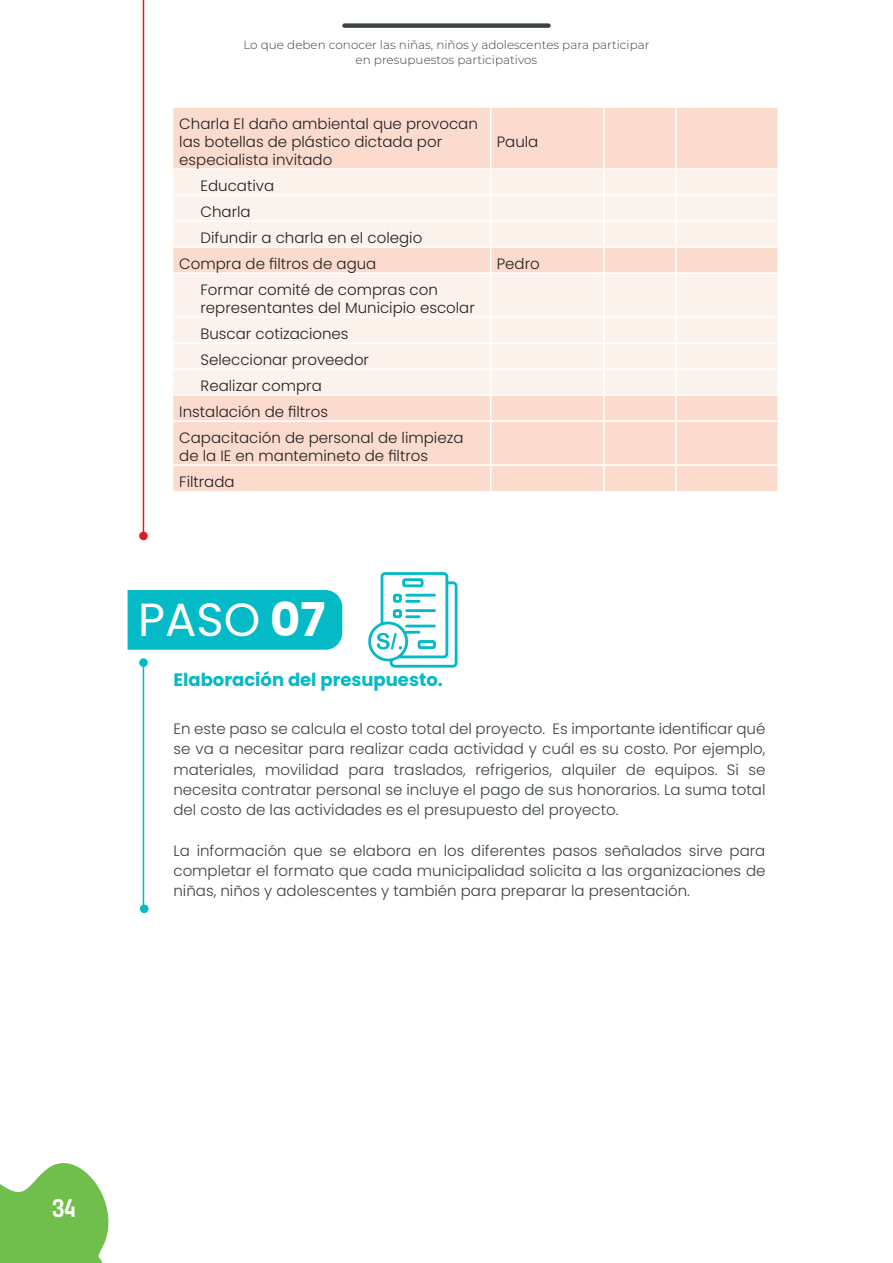
<style>
.page{position:relative;width:893px;height:1263px;background:#fff}
.page>*{position:absolute;margin:0;border:0;box-sizing:border-box;transform-origin:0 0}
.t1{font:46.5px "Poppins";color:#fff}
.t2{font:500 25.5px "Apron Soft Cn";color:#fff}
.t3{font:700 18px "Poppins";color:#03bac6}
.t4{font:300 15px/20.2px "Poppins";color:#3a4246;text-align:justify}
.t5{font:300 15px/18px "Poppins";color:#231f20}
.t6{font:300 12px/14.4px "Montserrat";color:#3a4246;text-align:center}
.s1{font-weight:700}
</style>
<div class="page">
<hr style="left:143px;top:0;width:1px;height:536px;background:#e21a21">
<div style="left:128px;top:590px;width:214px;height:60px;background:#03bac6"></div>
<div style="left:139px;top:658px;width:9px;height:9px;background:#03bac6;border-radius:50%"></div>
<div style="left:140px;top:904px;width:9px;height:9px;background:#03bac6;border-radius:50%"></div>
<div style="left:139px;top:532px;width:9px;height:8px;background:#e21a21;border-radius:50%"></div>
<hr style="left:143px;top:663px;width:1px;height:245px;background:#03bac6">
<svg style="left:368px;top:572px;width:90px;height:96px"></svg>
<div style="left:173px;top:108px;width:604px;height:383px;background:#fbdbcd"></div>
<svg style="left:173px;top:170px;width:604px;height:224px;background:#fbefe8"></svg>
<hr style="left:490px;top:108px;width:1px;height:60px;background:#fff">
<hr style="left:603px;top:108px;width:2px;height:60px;background:#fff">
<hr style="left:675px;top:108px;width:2px;height:60px;background:#fff">
<hr style="left:173px;top:168px;width:318px;height:2px;background:#fff">
<hr style="left:491px;top:168px;width:113px;height:2px;background:#fff">
<hr style="left:604px;top:168px;width:72px;height:2px;background:#fff">
<hr style="left:603px;top:170px;width:2px;height:24px;background:#fff">
<hr style="left:676px;top:168px;width:101px;height:2px;background:#fff">
<hr style="left:675px;top:170px;width:2px;height:24px;background:#fff">
<hr style="left:173px;top:194px;width:318px;height:2px;background:#fff">
<hr style="left:491px;top:194px;width:113px;height:2px;background:#fff">
<hr style="left:604px;top:194px;width:72px;height:2px;background:#fff">
<hr style="left:603px;top:196px;width:2px;height:24px;background:#fff">
<hr style="left:676px;top:194px;width:101px;height:2px;background:#fff">
<hr style="left:675px;top:196px;width:2px;height:24px;background:#fff">
<hr style="left:173px;top:220px;width:318px;height:2px;background:#fff">
<hr style="left:491px;top:220px;width:113px;height:2px;background:#fff">
<hr style="left:604px;top:220px;width:72px;height:2px;background:#fff">
<hr style="left:603px;top:222px;width:2px;height:24px;background:#fff">
<hr style="left:676px;top:220px;width:101px;height:2px;background:#fff">
<hr style="left:675px;top:222px;width:2px;height:24px;background:#fff">
<hr style="left:173px;top:246px;width:318px;height:2px;background:#fff">
<hr style="left:491px;top:246px;width:113px;height:2px;background:#fff">
<svg style="left:490px;top:170px;width:1px;height:102px"></svg>
<hr style="left:604px;top:246px;width:72px;height:2px;background:#fff">
<hr style="left:603px;top:248px;width:2px;height:24px;background:#fff">
<hr style="left:676px;top:246px;width:101px;height:2px;background:#fff">
<hr style="left:675px;top:248px;width:2px;height:24px;background:#fff">
<hr style="left:173px;top:272px;width:318px;height:2px;background:#fff">
<hr style="left:491px;top:272px;width:113px;height:2px;background:#fff">
<hr style="left:490px;top:274px;width:1px;height:42px;background:#fff">
<hr style="left:604px;top:272px;width:72px;height:2px;background:#fff">
<hr style="left:603px;top:274px;width:2px;height:42px;background:#fff">
<hr style="left:676px;top:272px;width:101px;height:2px;background:#fff">
<hr style="left:675px;top:274px;width:2px;height:42px;background:#fff">
<hr style="left:173px;top:316px;width:318px;height:2px;background:#fff">
<hr style="left:491px;top:316px;width:113px;height:2px;background:#fff">
<hr style="left:604px;top:316px;width:72px;height:2px;background:#fff">
<hr style="left:603px;top:318px;width:2px;height:24px;background:#fff">
<hr style="left:676px;top:316px;width:101px;height:2px;background:#fff">
<hr style="left:675px;top:318px;width:2px;height:24px;background:#fff">
<hr style="left:173px;top:342px;width:318px;height:2px;background:#fff">
<hr style="left:491px;top:342px;width:113px;height:2px;background:#fff">
<hr style="left:604px;top:342px;width:72px;height:2px;background:#fff">
<hr style="left:603px;top:344px;width:2px;height:24px;background:#fff">
<hr style="left:676px;top:342px;width:101px;height:2px;background:#fff">
<hr style="left:675px;top:344px;width:2px;height:24px;background:#fff">
<hr style="left:173px;top:368px;width:318px;height:2px;background:#fff">
<hr style="left:491px;top:368px;width:113px;height:2px;background:#fff">
<hr style="left:604px;top:368px;width:72px;height:2px;background:#fff">
<hr style="left:603px;top:370px;width:2px;height:24px;background:#fff">
<hr style="left:676px;top:368px;width:101px;height:2px;background:#fff">
<hr style="left:675px;top:370px;width:2px;height:24px;background:#fff">
<hr style="left:173px;top:394px;width:318px;height:2px;background:#fff">
<hr style="left:491px;top:394px;width:113px;height:2px;background:#fff">
<svg style="left:490px;top:318px;width:1px;height:102px"></svg>
<hr style="left:604px;top:394px;width:72px;height:2px;background:#fff">
<hr style="left:603px;top:396px;width:2px;height:24px;background:#fff">
<hr style="left:676px;top:394px;width:101px;height:2px;background:#fff">
<hr style="left:675px;top:396px;width:2px;height:24px;background:#fff">
<hr style="left:173px;top:420px;width:318px;height:2px;background:#fff">
<hr style="left:491px;top:420px;width:113px;height:2px;background:#fff">
<hr style="left:490px;top:422px;width:1px;height:42px;background:#fff">
<hr style="left:604px;top:420px;width:72px;height:2px;background:#fff">
<hr style="left:603px;top:422px;width:2px;height:42px;background:#fff">
<hr style="left:676px;top:420px;width:101px;height:2px;background:#fff">
<hr style="left:675px;top:422px;width:2px;height:42px;background:#fff">
<hr style="left:173px;top:464px;width:318px;height:2px;background:#fff">
<hr style="left:491px;top:464px;width:113px;height:2px;background:#fff">
<svg style="left:490px;top:466px;width:1px;height:25px"></svg>
<hr style="left:604px;top:464px;width:72px;height:2px;background:#fff">
<hr style="left:603px;top:466px;width:2px;height:25px;background:#fff">
<hr style="left:676px;top:464px;width:101px;height:2px;background:#fff">
<hr style="left:675px;top:466px;width:2px;height:25px;background:#fff">
<svg style="left:0;top:1163px;width:109px;height:100px"></svg>
<div style="left:342px;top:23px;width:209px;height:5px;background:#3a4246;border-radius:2px"></div>
<p class="t6" style="left:243px;top:37px;width:408px">Lo que deben conocer las niñas, niños y adolescentes para participar en presupuestos participativos</p>
<p class="t5" style="left:179px;top:115px;width:300px">Charla El daño ambiental que provocan las botellas de plástico dictada por especialista invitado</p>
<p class="t5" style="left:497px;top:133px;width:43px">Paula</p>
<p class="t5" style="left:201px;top:177px;width:75px">Educativa</p>
<p class="t5" style="left:201px;top:203px;width:52px">Charla</p>
<p class="t5" style="left:201px;top:229px;width:223px">Difundir a charla en el colegio</p>
<p class="t5" style="left:179px;top:255px;width:199px">Compra de filtros de agua</p>
<p class="t5" style="left:497px;top:255px;width:44px">Pedro</p>
<p class="t5" style="left:201px;top:281px;width:276px">Formar comité de compras con representantes del Municipio escolar</p>
<p class="t5" style="left:201px;top:325px;width:150px">Buscar cotizaciones</p>
<p class="t5" style="left:201px;top:351px;width:170px">Seleccionar proveedor</p>
<p class="t5" style="left:201px;top:377px;width:123px">Realizar compra</p>
<p class="t5" style="left:179px;top:403px;width:150px">Instalación de filtros</p>
<p class="t5" style="left:179px;top:429px;width:286px">Capacitación de personal de limpieza de la IE en mantemineto de filtros</p>
<p class="t5" style="left:179px;top:473px;width:57px">Filtrada</p>
<p class="t1" style="left:138px;top:593px;width:189px">PASO <span class="s1">07</span></p>
<p class="t3" style="left:173px;top:669px;width:271px">Elaboración del presupuesto.</p>
<p class="t4" style="left:173px;top:719px;width:593px">En este paso se calcula el costo total del proyecto. Es importante identificar qué se va a necesitar para realizar cada actividad y cuál es su costo. Por ejemplo, materiales, movilidad para traslados, refrigerios, alquiler de equipos. Si se necesita contratar personal se incluye el pago de sus honorarios. La suma total del costo de las actividades es el presupuesto del proyecto.</p>
<p class="t4" style="left:173px;top:840px;width:593px">La información que se elabora en los diferentes pasos señalados sirve para completar el formato que cada municipalidad solicita a las organizaciones de niñas, niños y adolescentes y también para preparar la presentación.</p>
<h2 class="t2" style="left:52px;top:1193px;width:25px">34</h2>
</div>
